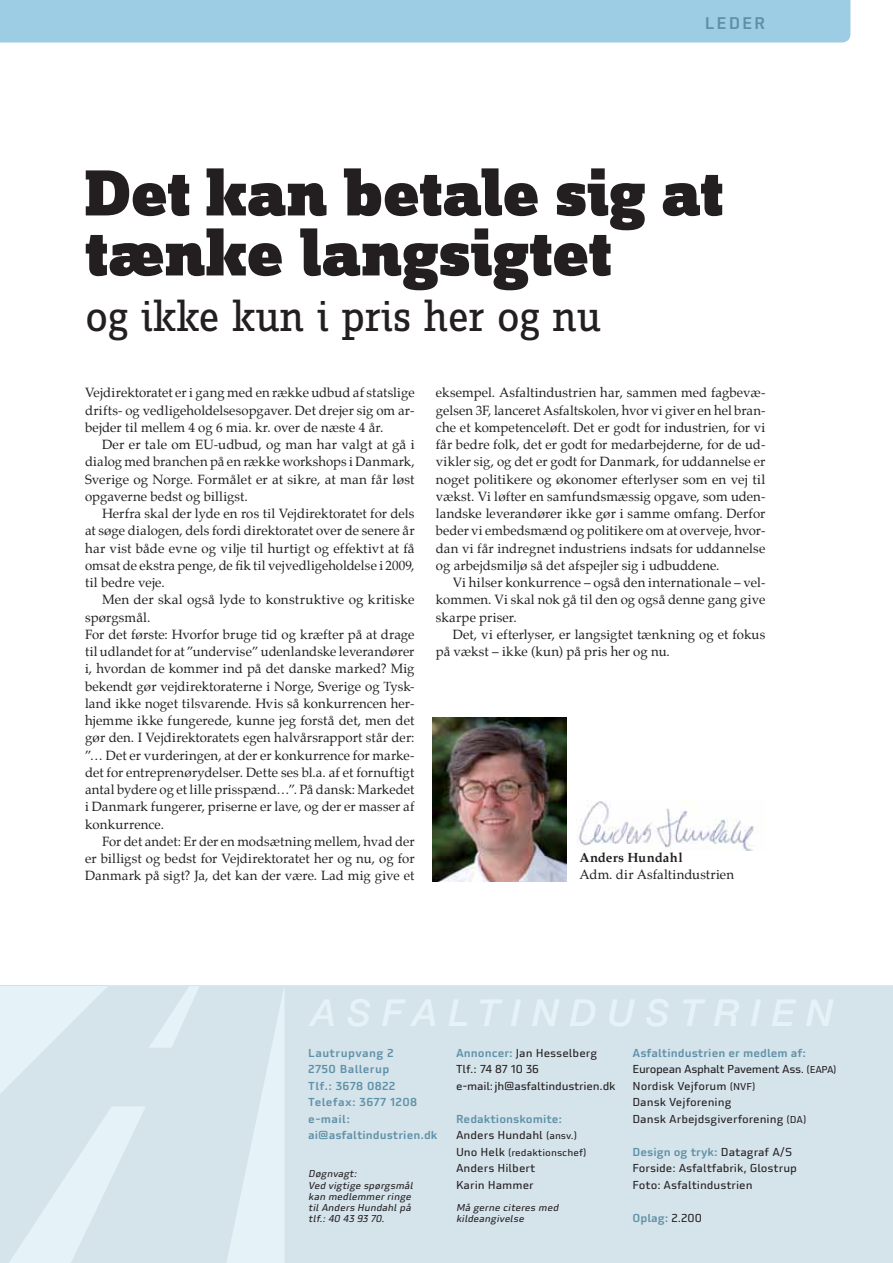
<style>
.page{position:relative;width:893px;height:1263px;background:#fff}
.page>*{position:absolute;margin:0;border:0;box-sizing:border-box;transform-origin:0 0}
.t1{font:900 67.5px/60px "Zine Slab Dis OT";color:#231f20}
.t2{font:45px "Zine Slab Dis OT";color:#231f20}
.t3{font:500 16.5px "Utility Pro";color:#5e91a8}
.t4{font:13.2px/17.2px "Palatino";letter-spacing:.005em;color:#231f20;text-align:justify}
.t5{font:700 13.2px "Palatino";letter-spacing:.015em;color:#231f20}
.t6{font:11.25px/16.5px "Utility Pro";letter-spacing:-.005em;color:#231f20}
.t7{font:500 11.25px/16.5px "Utility Pro";letter-spacing:.02em;color:#5e91a8}
.t8{font:500 11.25px/16.5px "Utility Pro";color:#5e91a8}
.t9{font:italic 9.75px/11.2px "Utility Pro";color:#231f20}
.t10{font:9.75px "Utility Pro";color:#231f20}
.s1{font-weight:500;color:#5e91a8}
.s2{font-weight:400;color:#231f20}
.s3{font-weight:400;font-size:9.75px;color:#231f20}
.s4{font-size:11.25px}
.s5{font-size:9.75px}
</style>
<div class="page">
<div style="left:0;top:0;width:850px;height:43px;background:#9ccde4"></div>
<div style="left:0;top:985px;width:893px;height:278px;background:#d5e3eb"></div>
<svg style="left:0;top:985px;width:109px;height:109px;background:#dceaf1"></svg>
<svg style="left:149px;top:986px;width:51px;height:62px;background:#dae8ef"></svg>
<svg style="left:225px;top:985px;width:60px;height:278px;background:#dceaf1"></svg>
<svg style="left:4px;top:1106px;width:142px;height:157px;background:#dae8ef"></svg>
<img style="left:433px;top:717px;width:133px;height:164px">
<img style="left:577px;top:801px;width:177px;height:50px">
<p class="t3" style="left:705px;top:13px;width:58px">leder</p>
<h1 class="t1" style="left:85px;top:168px;width:639px">Det kan betale sig at tænke langsigtet</h1>
<h2 class="t2" style="left:85px;top:294px;width:518px">og ikke kun i pris her og nu</h2>
<p class="t4" style="left:85px;top:384px;width:331px">Vejdirektoratet er i gang med en række udbud af statslige drifts- og vedligeholdelsesopgaver. Det drejer sig om ar&shy;bejder til mellem 4 og 6 mia. kr. over de næste 4 år.</p>
<p class="t4" style="left:85px;top:436px;width:331px;text-indent:17px">Der er tale om EU-udbud, og man har valgt at gå i dialog med branchen på en række workshops i Danmark, Sverige og Norge. Formålet er at sikre, at man får løst opgaverne bedst og billigst.</p>
<p class="t4" style="left:85px;top:505px;width:331px;text-indent:17px">Herfra skal der lyde en ros til Vejdirektoratet for dels at søge dialogen, dels fordi direktoratet over de senere år har vist både evne og vilje til hurtigt og effektivt at få omsat de ekstra penge, de fik til vejvedligeholdelse i 2009, til bedre veje.</p>
<p class="t4" style="left:85px;top:591px;width:331px;text-align:left;text-indent:17px">Men der skal også lyde to konstruktive og kritiske spørgsmål.<br>For det første: Hvorfor bruge tid og kræfter på at drage til udlandet for at ”undervise” udenlandske leverandører i, hvordan de kommer ind på det danske marked? Mig bekendt gør vejdirektoraterne i Norge, Sverige og Tysk&shy;land ikke noget tilsvarende. Hvis så konkurrencen her&shy;hjemme ikke fungerede, kunne jeg forstå det, men det gør den. I Vejdirektoratets egen halvårsrapport står der: ”… Det er vurderingen, at der er konkurrence for marke&shy;det for entreprenørydelser. Dette ses bl.a. af et fornuftigt antal bydere og et lille prisspænd…”. På dansk: Markedet i Danmark fungerer, priserne er lave, og der er masser af konkurrence.</p>
<p class="t4" style="left:85px;top:833px;width:331px;text-indent:17px">For det andet: Er der en modsætning mellem, hvad der er billigst og bedst for Vejdirektoratet her og nu, og for Danmark på sigt? Ja, det kan der være. Lad mig give et</p>
<p class="t4" style="left:436px;top:384px;width:331px">eksempel. Asfaltindustrien har, sammen med fagbevæ&shy;gelsen 3F, lanceret Asfaltskolen, hvor vi giver en hel bran&shy;che et kompetenceløft. Det er godt for industrien, for vi får bedre folk, det er godt for medarbejderne, for de ud&shy;vikler sig, og det er godt for Danmark, for uddannelse er noget politikere og økonomer efterlyser som en vej til vækst. Vi løfter en samfundsmæssig opgave, som uden&shy;landske leverandører ikke gør i samme omfang. Derfor beder vi embedsmænd og politikere om at overveje, hvor&shy;dan vi får indregnet industriens indsats for uddannelse og arbejdsmiljø så det afspejler sig i udbuddene.</p>
<p class="t4" style="left:436px;top:574px;width:331px;text-indent:17px">Vi hilser konkurrence – også den internationale – vel&shy;kommen. Vi skal nok gå til den og også denne gang give skarpe priser.</p>
<p class="t4" style="left:436px;top:626px;width:331px;text-indent:17px">Det, vi efterlyser, er langsigtet tænkning og et fokus på vækst – ikke (kun) på pris her og nu.</p>
<p class="t5" style="left:579px;top:846px;width:105px">Anders Hundahl</p>
<p class="t4" style="left:579px;top:866px;width:156px">Adm. dir Asfaltindustrien</p>
<p class="t7" style="left:308px;top:1044px;width:131px">Lautrupvang 2<br>2750 Ballerup<br>Tlf.: 3678 0822<br>Telefax: 3677 1208 e-mail: ai@asfaltindustrien.dk</p>
<p class="t9" style="left:308px;top:1168px;width:108px">Døgnvagt:<br>Ved vigtige spørgsmål kan medlemmer ringe tilAnders Hundahlpå tlf.:40 43 93 70.</p>
<p class="t6" style="left:456px;top:1044px;width:161px"><span class="s1">Annoncer:</span> Jan Hesselberg<br>Tlf.: 74 87 10 36<br>e-mail: jh@asfaltindustrien.dk</p>
<p class="t8" style="left:456px;top:1110px;width:123px">Redaktionskomite:<br><span class="s2">Anders Hundahl</span> <span class="s3">(ansv.)</span></p>
<p class="t10" style="left:456px;top:1146px;width:132px"><span class="s4">Uno Helk</span> (redaktionschef)</p>
<p class="t6" style="left:456px;top:1160px;width:81px">Anders Hilbert<br>Karin Hammer</p>
<p class="t9" style="left:456px;top:1202px;width:106px">Må gerne citeres med kildeangivelse</p>
<p class="t6" style="left:632px;top:1044px;width:206px"><span class="s1">Asfaltindustrien er medlem af:<br></span>European Asphalt Pavement Ass. <span class="s5">(EAPA)<br></span>Nordisk Vejforum <span class="s5">(NVF)<br></span>Dansk Vejforening<br>Dansk Arbejdsgiverforening <span class="s5">(DA)</span></p>
<p class="t6" style="left:632px;top:1143px;width:166px"><span class="s1">Design og tryk:</span> Datagraf A/S<br>Forside: Asfaltfabrik, Glostrup<br>Foto: Asfaltindustrien</p>
<p class="t7" style="left:632px;top:1209px;width:71px">Oplag: <span class="s2">2.200</span></p>
</div>
